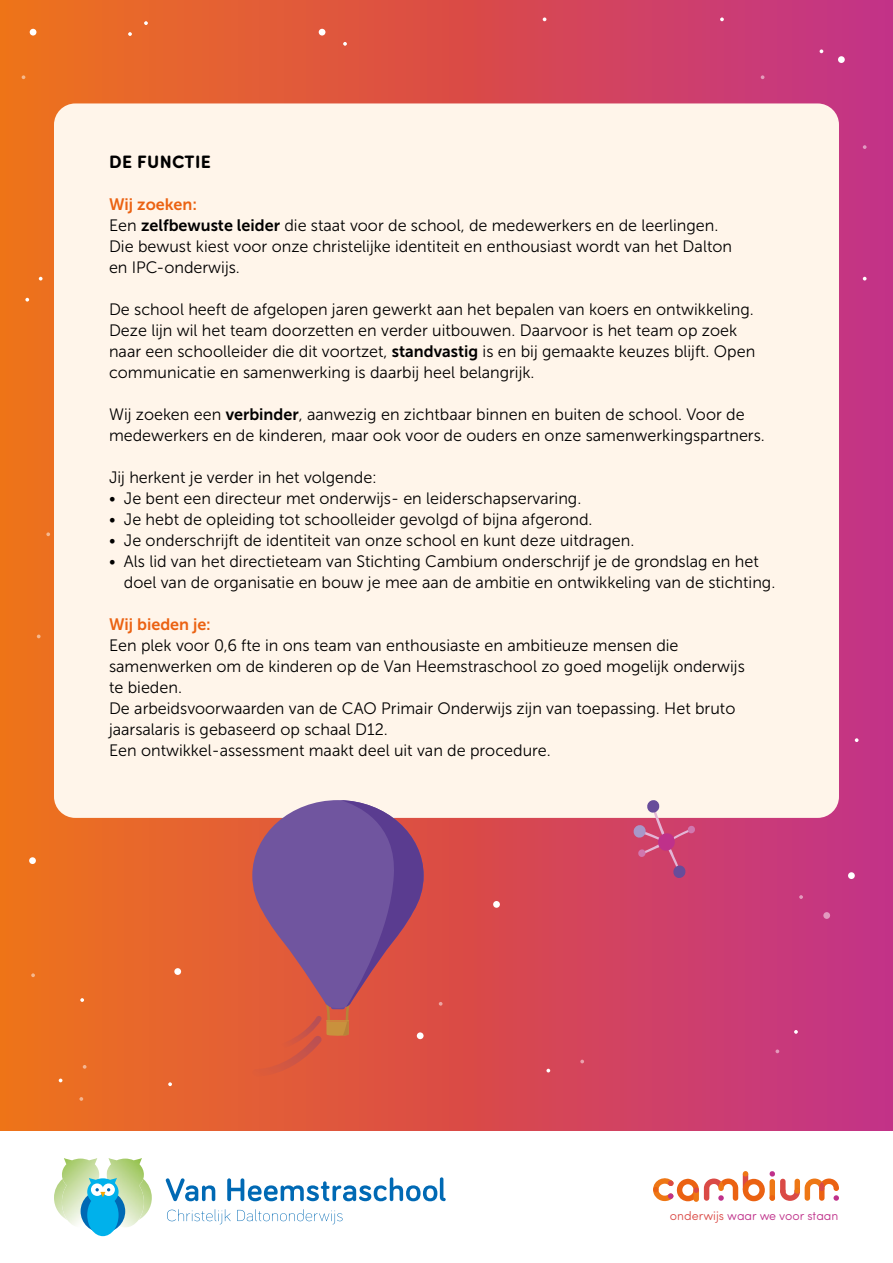
<style>
.page{position:relative;width:893px;height:1263px;background:#fff}
.page>*{position:absolute;margin:0;border:0;box-sizing:border-box;transform-origin:0 0}
.t1{font:700 18px "Sofia Pro Soft";letter-spacing:.02em;color:#000}
.t2{font:16.5px/21px "Museo Sans 300";color:#000}
.t3{font:16.5px "Museo Sans 700";color:#eb6212}
.t4{font:300 12.45px "Sofia Pro Soft";color:#bf318a}
.s1{font-family:"Museo Sans 700"}
.s2{color:#da4a46}
</style>
<div class="page">
<div style="left:0;top:0;width:893px;height:1263px;background:linear-gradient(to right,#ef7116,#c42f84)"></div>
<div style="left:30px;top:29px;width:6px;height:7px;background:#fff;border-radius:50%"></div>
<div style="left:493px;top:901px;width:7px;height:7px;background:#fff;border-radius:50%"></div>
<div style="left:838px;top:56px;width:7px;height:7px;background:#fff;border-radius:50%"></div>
<svg style="left:820px;top:49px;width:3px;height:4px"></svg>
<svg style="left:863px;top:145px;width:3px;height:4px"></svg>
<svg style="left:22px;top:75px;width:3px;height:4px"></svg>
<svg style="left:761px;top:75px;width:3px;height:4px"></svg>
<svg style="left:720px;top:17px;width:4px;height:4px"></svg>
<svg style="left:855px;top:738px;width:3px;height:4px"></svg>
<svg style="left:168px;top:1082px;width:4px;height:4px"></svg>
<svg style="left:128px;top:32px;width:4px;height:4px"></svg>
<div style="left:319px;top:29px;width:6px;height:7px;background:#fff;border-radius:50%"></div>
<div style="left:29px;top:857px;width:7px;height:7px;background:#fff;border-radius:50%"></div>
<div style="left:848px;top:872px;width:7px;height:7px;background:#fff;border-radius:50%"></div>
<svg style="left:823px;top:912px;width:7px;height:7px"></svg>
<svg style="left:31px;top:973px;width:4px;height:4px"></svg>
<svg style="left:37px;top:634px;width:4px;height:4px"></svg>
<svg style="left:775px;top:1049px;width:4px;height:4px"></svg>
<svg style="left:799px;top:895px;width:4px;height:4px"></svg>
<svg style="left:79px;top:1097px;width:4px;height:4px"></svg>
<svg style="left:83px;top:1065px;width:4px;height:4px"></svg>
<svg style="left:439px;top:1002px;width:3px;height:4px"></svg>
<svg style="left:46px;top:532px;width:4px;height:4px"></svg>
<svg style="left:580px;top:1060px;width:4px;height:3px"></svg>
<svg style="left:546px;top:1069px;width:4px;height:3px"></svg>
<svg style="left:80px;top:998px;width:4px;height:4px"></svg>
<svg style="left:39px;top:277px;width:4px;height:3px"></svg>
<svg style="left:59px;top:1078px;width:3px;height:4px"></svg>
<svg style="left:25px;top:298px;width:4px;height:4px"></svg>
<svg style="left:794px;top:1030px;width:4px;height:4px"></svg>
<svg style="left:343px;top:42px;width:4px;height:4px"></svg>
<svg style="left:543px;top:17px;width:3px;height:4px"></svg>
<svg style="left:144px;top:21px;width:4px;height:4px"></svg>
<div style="left:54px;top:103px;width:785px;height:715px;background:#fff5ea;border-radius:21px"></div>
<div style="left:174px;top:968px;width:7px;height:7px;background:#fff;border-radius:50%"></div>
<div style="left:0;top:1131px;width:893px;height:132px;background:#fff"></div>
<svg style="left:653px;top:1171px;width:186px;height:31px"></svg>
<img style="left:54px;top:1179px;width:98px;height:37px">
<img style="left:107px;top:1158px;width:37px;height:69px">
<img style="left:62px;top:1158px;width:37px;height:69px">
<div style="left:81px;top:1190px;width:44px;height:43px;background:#0069b4;border-radius:50%"></div>
<svg style="left:87px;top:1178px;width:32px;height:58px"></svg>
<svg style="left:166px;top:1178px;width:49px;height:23px"></svg>
<svg style="left:227px;top:1177px;width:219px;height:24px"></svg>
<svg style="left:167px;top:1209px;width:64px;height:15px"></svg>
<svg style="left:237px;top:1209px;width:106px;height:15px"></svg>
<svg style="left:633px;top:800px;width:62px;height:79px"></svg>
<svg style="left:248px;top:800px;width:176px;height:278px;background:#a75a72"></svg>
<p class="t1" style="left:109px;top:149px;width:103px">DE FUNCTIE</p>
<p class="t3" style="left:109px;top:195px;width:90px">Wij zoeken:</p>
<p class="t2" style="left:109px;top:215px;width:625px">Een <span class="s1">zelfbewuste leider</span> die staat voor de school, de medewerkers en de leerlingen.<br>Die bewust kiest voor onze christelijke identiteit en enthousiast wordt van het Dalton en IPC-onderwijs.</p>
<p class="t2" style="left:109px;top:299px;width:648px">De school heeft de afgelopen jaren gewerkt aan het bepalen van koers en ontwikkeling.<br>Deze lijn wil het team doorzetten en verder uitbouwen. Daarvoor is het team op zoek naar een schoolleider die dit voortzet, <span class="s1">standvastig</span> is en bij gemaakte keuzes blijft. Open communicatie en samenwerking is daarbij heel belangrijk.</p>
<p class="t2" style="left:109px;top:404px;width:657px">Wij zoeken een <span class="s1">verbinder</span>, aanwezig en zichtbaar binnen en buiten de school. Voor de medewerkers en de kinderen, maar ook voor de ouders en onze samenwerkingspartners.</p>
<p class="t2" style="left:109px;top:467px;width:270px">Jij herkent je verder in het volgende:</p>
<p class="t2" style="left:109px;top:488px;width:474px">• Je bent een directeur met onderwijs- en leiderschapservaring.</p>
<p class="t2" style="left:109px;top:509px;width:485px">• Je hebt de opleiding tot schoolleider gevolgd of bijna afgerond.</p>
<p class="t2" style="left:109px;top:530px;width:527px">• Je onderschrijft de identiteit van onze school en kunt deze uitdragen.</p>
<p class="t2" style="left:124px;top:551px;width:653px;text-indent:-15px">• Als lid van het directieteam van Stichting Cambium onderschrijf je de grondslag en het doel van de organisatie en bouw je mee aan de ambitie en ontwikkeling van de stichting.</p>
<p class="t3" style="left:109px;top:615px;width:103px">Wij bieden je:</p>
<p class="t2" style="left:109px;top:635px;width:637px">Een plek voor 0,6 fte in ons team van enthousiaste en ambitieuze mensen die samenwerken om de kinderen op de Van Heemstraschool zo goed mogelijk onderwijs te bieden.<br>De arbeidsvoorwaarden van de CAO Primair Onderwijs zijn van toepassing. Het bruto jaarsalaris is gebaseerd op schaal D12.<br>Een ontwikkel-assessment maakt deel uit van de procedure.</p>
<p class="t4" style="left:670px;top:1207px;width:170px"><span class="s2">onderwijs</span> waar we voor staan</p>
</div>
